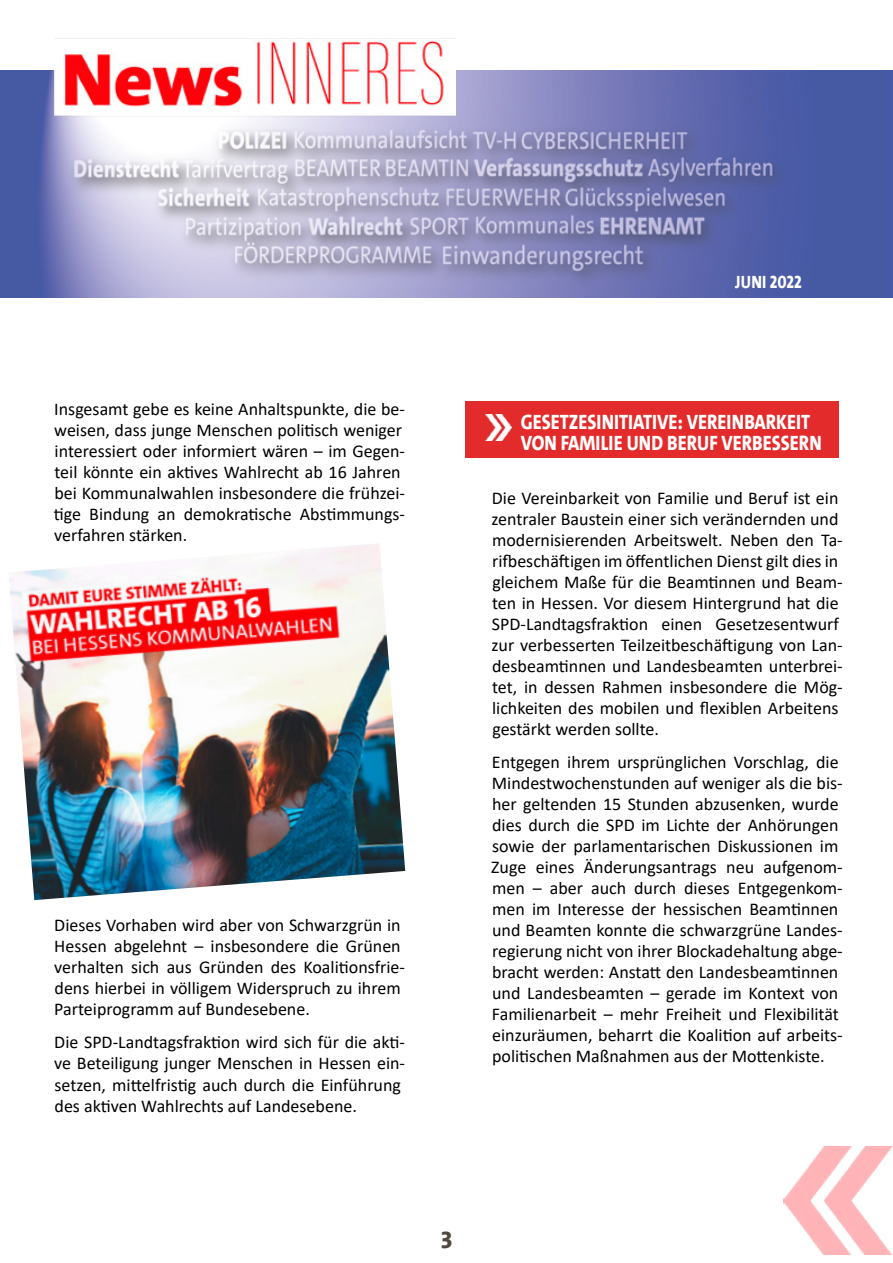
<style>
.page{position:relative;width:893px;height:1263px;background:#fff}
.page>*{position:absolute;margin:0;border:0;box-sizing:border-box;transform-origin:0 0}
.t1{font:800 24px "SPD The Sans Versal";color:#4e4a40}
.t2{font:800 21px/21px "SPD The Sans Versal";color:#fff;scale:.85 1}
.t3{font:18px/21px "Calibri";color:#000}
.t4{font:800 18px "SPD The Sans Versal";letter-spacing:.005em;color:#fff;scale:.85 1}
</style>
<div class="page">
<img style="left:0;top:70px;width:893px;height:227px">
<img style="left:784px;top:1146px;width:109px;height:108px">
<img style="left:54px;top:38px;width:402px;height:90px">
<img style="left:9px;top:543px;width:396px;height:357px">
<div style="left:466px;top:402px;width:373px;height:56px;background:#e42b2b"></div>
<img style="left:485px;top:414px;width:26px;height:26px">
<p class="t3" style="left:54px;top:398px;width:353px">Insgesamt gebe es keine Anhaltspunkte, die be&shy;weisen, dass junge Menschen politisch weniger interessiert oder informiert wären – im Gegen&shy;teil könnte ein aktives Wahlrecht ab 16 Jahren bei Kommunalwahlen insbesondere die frühzei&shy;tige Bindung an demokratische Abstimmungs&shy;verfahren stärken.</p>
<p class="t3" style="left:54px;top:914px;width:352px">Dieses Vorhaben wird aber von Schwarzgrün in Hessen abgelehnt – insbesondere die Grünen verhalten sich aus Gründen des Koalitionsfrie&shy;dens hierbei in völligem Widerspruch zu ihrem Parteiprogramm auf Bundesebene.</p>
<p class="t3" style="left:54px;top:1031px;width:352px">Die SPD-Landtagsfraktion wird sich für die akti&shy;ve Beteiligung junger Menschen in Hessen ein&shy;setzen, mittelfristig auch durch die Einführung des aktiven Wahlrechts auf Landesebene.</p>
<p class="t4" style="left:735px;top:270px;width:80px">JUNI 2022</p>
<p class="t2" style="left:521px;top:411px;width:355px">GESETZESINITIATIVE: VEREINBARKEIT<br>VON FAMILIE UND BERUF VERBESSERN</p>
<p class="t3" style="left:492px;top:487px;width:353px">Die Vereinbarkeit von Familie und Beruf ist ein zentraler Baustein einer sich verändernden und modernisierenden Arbeitswelt. Neben den Ta&shy;rifbeschäftigen im öffentlichen Dienst gilt dies in gleichem Maße für die Beamtinnen und Beam&shy;ten in Hessen. Vor diesem Hintergrund hat die SPD-Landtagsfraktion einen Gesetzesentwurf zur verbesserten Teilzeitbeschäftigung von Lan&shy;desbeamtinnen und Landesbeamten unterbrei&shy;tet, in dessen Rahmen insbesondere die Mög&shy;lichkeiten des mobilen und flexiblen Arbeitens gestärkt werden sollte.</p>
<p class="t3" style="left:491px;top:751px;width:353px">Entgegen ihrem ursprünglichen Vorschlag, die Mindestwochenstunden auf weniger als die bis&shy;her geltenden 15 Stunden abzusenken, wurde dies durch die SPD im Lichte der Anhörungen sowie der parlamentarischen Diskussionen im Zuge eines Änderungsantrags neu aufgenom&shy;men – aber auch durch dieses Entgegenkom&shy;men im Interesse der hessischen Beamtinnen und Beamten konnte die schwarzgrüne Landes&shy;regierung nicht von ihrer Blockadehaltung abge&shy;bracht werden: Anstatt den Landesbeamtinnen und Landesbeamten – gerade im Kontext von Familienarbeit – mehr Freiheit und Flexibilität einzuräumen, beharrt die Koalition auf arbeits&shy;politischen Maßnahmen aus der Mottenkiste.</p>
<h1 class="t1" style="left:441px;top:1224px;width:13px">3</h1>
</div>
